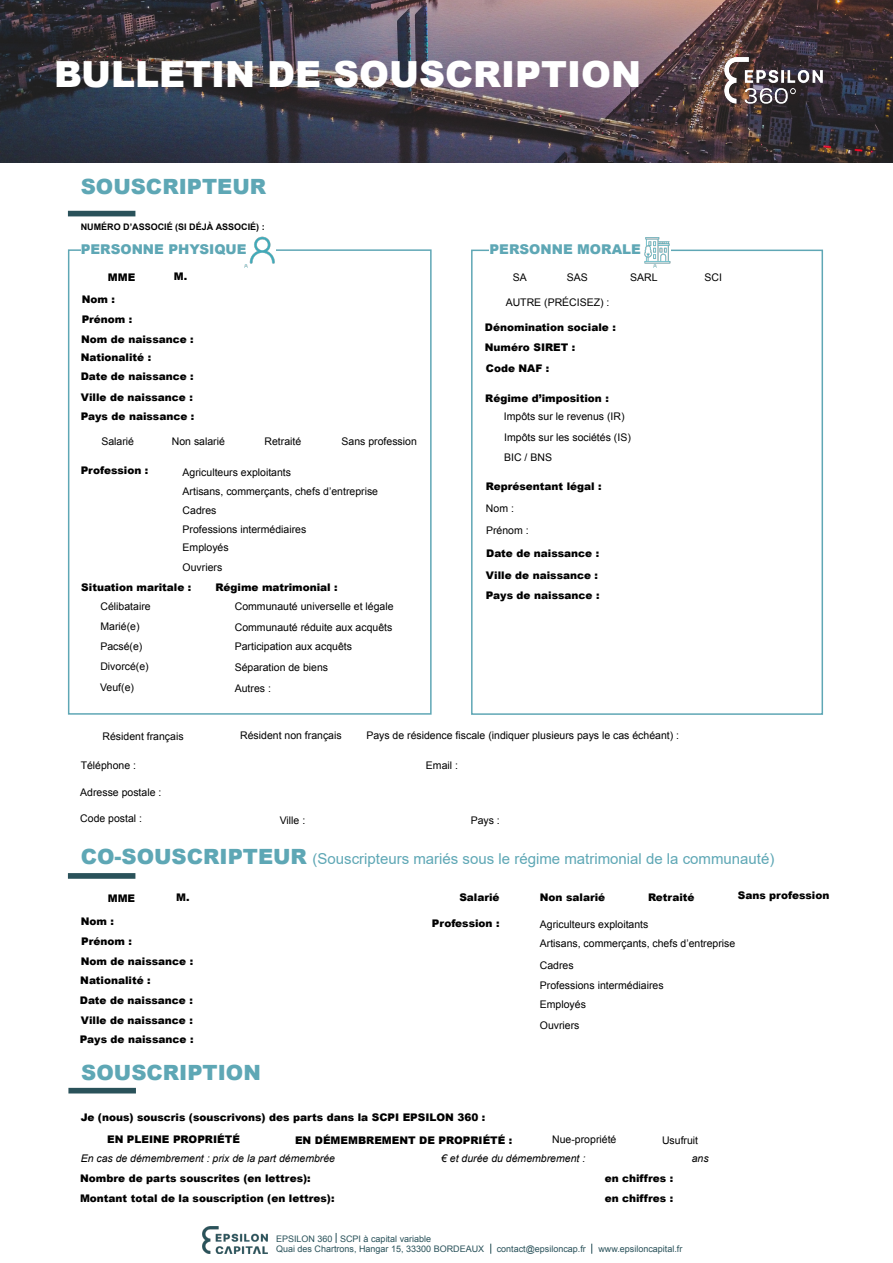
<style>
.page{position:relative;width:893px;height:1263px;background:#fff}
.page>*{position:absolute;margin:0;border:0;box-sizing:border-box;transform-origin:0 0}
.t1{font:900 36px "Arial";color:#fff}
.t2{font:900 21px "Arial";color:#5ea7b5}
.t3{font:15px "Arial";color:#5ea7b5}
.t4{font:900 13.5px "Arial";color:#5ea7b5}
.t5{font:10.5px/20.2px "Arial";color:#000}
.t6{font:900 10.5px/20.5px "Arial";color:#000}
.t7{font:italic 10.5px "Arial";color:#000}
.t8{font:9px/10.5px "Arial";color:#2a525a}
.t9{font:700 9px "Arial";color:#000}
.s1{font-weight:900;font-size:21px}
</style>
<div class="page">
<img style="left:203px;top:1227px;width:64px;height:26px">
<div style="left:471px;top:250px;width:352px;height:465px;border:2px solid #5fa7b5"></div>
<div style="left:68px;top:249px;width:364px;height:466px;border:2px solid #5fa7b5"></div>
<img style="left:0;top:0;width:893px;height:162px">
<img style="left:708px;top:43px;width:130px;height:60px">
<div style="left:68px;top:211px;width:67px;height:5px;background:#2a525a"></div>
<div style="left:81px;top:244px;width:194px;height:12px;background:#fff"></div>
<img style="left:250px;top:236px;width:25px;height:27px">
<div style="left:489px;top:244px;width:182px;height:11px;background:#fff"></div>
<img style="left:645px;top:237px;width:25px;height:27px">
<svg style="left:68px;top:873px;width:67px;height:6px"></svg>
<div style="left:68px;top:1088px;width:68px;height:5px;background:#2a525a"></div>
<h1 class="t1" style="left:54px;top:48px;width:588px">BULLETIN DE SOUSCRIPTION</h1>
<h2 class="t2" style="left:81px;top:172px;width:187px">SOUSCRIPTEUR</h2>
<p class="t9" style="left:81px;top:221px;width:186px">NUMÉRO D’ASSOCIÉ (SI DÉJÀ ASSOCIÉ) :</p>
<p class="t4" style="left:81px;top:239px;width:167px">PERSONNE PHYSIQUE</p>
<p class="t6" style="left:108px;top:267px;width:29px">MME</p>
<p class="t6" style="left:174px;top:266px;width:15px">M.</p>
<p class="t6" style="left:82px;top:289px;width:35px">Nom :</p>
<p class="t6" style="left:82px;top:308px;width:52px">Prénom :</p>
<p class="t6" style="left:81px;top:328px;width:114px">Nom de naissance :</p>
<p class="t6" style="left:81px;top:347px;width:72px">Nationalité :</p>
<p class="t6" style="left:81px;top:366px;width:114px">Date de naissance :<br>Ville de naissance :</p>
<p class="t6" style="left:81px;top:405px;width:115px">Pays de naissance :</p>
<p class="t5" style="left:101px;top:431px;width:34px">Salarié</p>
<p class="t5" style="left:183px;top:462px;width:110px">Agriculteurs exploitants</p>
<p class="t5" style="left:172px;top:431px;width:55px">Non salarié</p>
<p class="t5" style="left:265px;top:431px;width:38px">Retraité</p>
<p class="t5" style="left:342px;top:431px;width:77px">Sans profession</p>
<p class="t6" style="left:81px;top:460px;width:69px">Profession :</p>
<p class="t5" style="left:183px;top:482px;width:197px;line-height:19px">Artisans, commerçants, chefs d’entreprise<br>Cadres<br>Professions intermédiaires</p>
<p class="t5" style="left:183px;top:537px;width:48px;line-height:19.6px">Employés<br>Ouvriers</p>
<p class="t6" style="left:81px;top:576px;width:112px">Situation maritale :</p>
<p class="t5" style="left:100px;top:596px;width:52px">Célibataire<br>Marié(e)<br>Pacsé(e)<br>Divorcé(e)<br>Veuf(e)</p>
<p class="t6" style="left:215px;top:576px;width:124px">Régime matrimonial :</p>
<p class="t5" style="left:235px;top:596px;width:160px;line-height:20.7px">Communauté universelle et légale<br>Communauté réduite aux acquêts</p>
<p class="t5" style="left:235px;top:636px;width:119px;line-height:20.7px">Participation aux acquêts<br>Séparation de biens<br>Autres :</p>
<p class="t4" style="left:489px;top:239px;width:153px">PERSONNE MORALE</p>
<p class="t5" style="left:513px;top:267px;width:16px">SA</p>
<p class="t5" style="left:567px;top:267px;width:23px">SAS</p>
<p class="t5" style="left:630px;top:267px;width:29px">SARL</p>
<p class="t5" style="left:704px;top:267px;width:19px">SCI</p>
<p class="t5" style="left:506px;top:292px;width:105px">AUTRE (PRÉCISEZ) :</p>
<p class="t6" style="left:485px;top:317px;width:132px">Dénomination sociale :</p>
<p class="t6" style="left:486px;top:358px;width:65px">Code NAF :</p>
<p class="t6" style="left:485px;top:336px;width:92px">Numéro SIRET :</p>
<p class="t6" style="left:485px;top:387px;width:125px">Régime d’imposition :</p>
<p class="t5" style="left:504px;top:406px;width:128px">Impôts sur le revenus (IR)<br>Impôts sur les sociétés (IS)<br>BIC / BNS</p>
<p class="t6" style="left:486px;top:476px;width:117px">Représentant légal :</p>
<p class="t5" style="left:486px;top:498px;width:30px">Nom :</p>
<p class="t5" style="left:486px;top:520px;width:44px">Prénom :</p>
<p class="t6" style="left:486px;top:542px;width:114px">Date de naissance :</p>
<p class="t6" style="left:486px;top:565px;width:115px">Ville de naissance :<br>Pays de naissance :</p>
<p class="t5" style="left:102px;top:726px;width:83px">Résident français</p>
<p class="t5" style="left:240px;top:725px;width:103px">Résident non français</p>
<p class="t5" style="left:366px;top:725px;width:314px">Pays de résidence fiscale (indiquer plusieurs pays le cas échéant) :</p>
<p class="t5" style="left:426px;top:755px;width:34px">Email :</p>
<p class="t5" style="left:80px;top:782px;width:83px">Adresse postale :</p>
<p class="t5" style="left:80px;top:809px;width:63px">Code postal :</p>
<p class="t5" style="left:280px;top:810px;width:27px">Ville :</p>
<p class="t5" style="left:471px;top:810px;width:31px">Pays :</p>
<h3 class="t3" style="left:81px;top:849px;width:695px"><span class="s1">CO-SOUSCRIPTEUR</span> (Souscripteurs mariés sous le régime matrimonial de la communauté)</h3>
<p class="t5" style="left:81px;top:755px;width:57px">Téléphone :</p>
<p class="t6" style="left:108px;top:887px;width:29px">MME</p>
<p class="t6" style="left:176px;top:886px;width:15px">M.</p>
<p class="t6" style="left:81px;top:911px;width:35px">Nom :</p>
<p class="t6" style="left:81px;top:930px;width:52px">Prénom :</p>
<p class="t6" style="left:81px;top:950px;width:114px">Nom de naissance :</p>
<p class="t6" style="left:80px;top:970px;width:72px">Nationalité :</p>
<p class="t6" style="left:80px;top:990px;width:115px;line-height:19.8px">Date de naissance :<br>Ville de naissance :</p>
<p class="t6" style="left:80px;top:1028px;width:115px">Pays de naissance :</p>
<p class="t6" style="left:459px;top:887px;width:42px">Salarié</p>
<p class="t6" style="left:432px;top:913px;width:69px">Profession :</p>
<p class="t6" style="left:540px;top:887px;width:67px">Non salarié</p>
<p class="t6" style="left:648px;top:887px;width:48px">Retraité</p>
<p class="t6" style="left:738px;top:884px;width:93px">Sans profession</p>
<p class="t5" style="left:540px;top:914px;width:110px">Agriculteurs exploitants</p>
<p class="t5" style="left:540px;top:933px;width:197px;line-height:21.8px">Artisans, commerçants, chefs d’entreprise<br>Cadres</p>
<p class="t5" style="left:540px;top:976px;width:125px;line-height:18.6px">Professions intermédiaires<br>Employés</p>
<p class="t5" style="left:540px;top:1015px;width:41px">Ouvriers</p>
<h2 class="t2" style="left:81px;top:1057px;width:181px">SOUSCRIPTION</h2>
<p class="t6" style="left:107px;top:1105px;width:380px;line-height:22px;text-indent:-26px">Je (nous) souscris (souscrivons) des parts dans la SCPI EPSILON 360 :<br>EN PLEINE PROPRIÉTÉ</p>
<p class="t6" style="left:295px;top:1130px;width:219px">EN DÉMEMBREMENT DE PROPRIÉTÉ :</p>
<p class="t5" style="left:552px;top:1129px;width:66px">Nue-propriété</p>
<p class="t5" style="left:662px;top:1130px;width:38px">Usufruit</p>
<p class="t7" style="left:81px;top:1151px;width:256px">En cas de démembrement : prix de la part démembrée</p>
<p class="t7" style="left:441px;top:1151px;width:146px">€ et durée du démembrement :</p>
<p class="t7" style="left:692px;top:1151px;width:18px">ans</p>
<p class="t6" style="left:80px;top:1168px;width:232px">Nombre de parts souscrites (en lettres):</p>
<p class="t6" style="left:605px;top:1168px;width:70px">en chiffres :</p>
<p class="t6" style="left:80px;top:1187px;width:256px">Montant total de la souscription (en lettres):</p>
<p class="t6" style="left:605px;top:1187px;width:70px">en chiffres :</p>
<p class="t8" style="left:276px;top:1233px;width:210px">EPSILON 360 SCPI à capital variable<br>Quai des Chartrons, Hangar 15, 33300 BORDEAUX</p>
<p class="t8" style="left:497px;top:1244px;width:91px">contact@epsiloncap.fr</p>
<p class="t8" style="left:598px;top:1244px;width:86px">www.epsiloncapital.fr</p>
</div>
